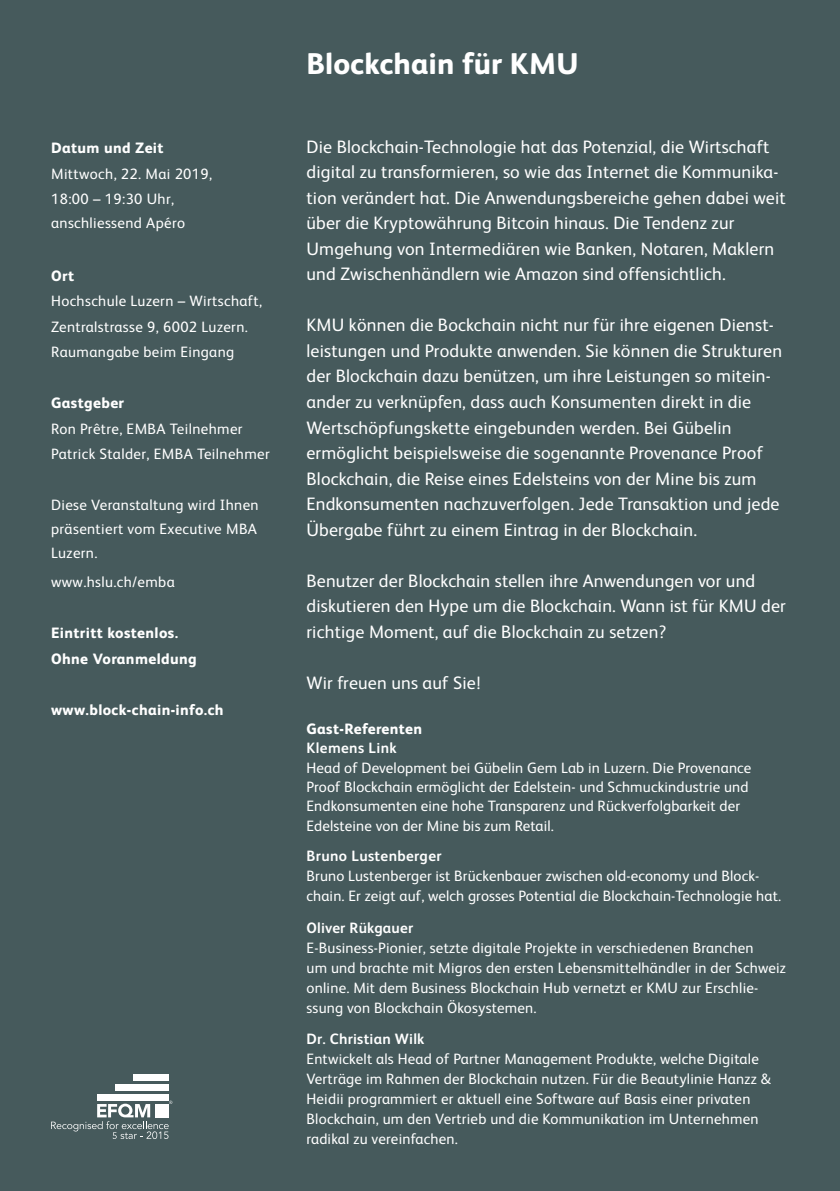
<style>
.page{position:relative;width:840px;height:1191px;background:#fff}
.page>*{position:absolute;margin:0;border:0;box-sizing:border-box;transform-origin:0 0}
.t1{font:800 30px "FS Albert";letter-spacing:.005em;color:#fff}
.t2{font:18px/25.6px "FS Albert";letter-spacing:.01em;color:#fff}
.t3{font:15px/20px "FS Albert";letter-spacing:.015em;color:#fff}
.t4{font:800 15px/25.6px "FS Albert";letter-spacing:.025em;color:#fff}
.t5{font:700 15px "FS Albert";letter-spacing:.015em;color:#fff}
</style>
<div class="page">
<div style="left:0;top:0;width:839px;height:1191px;background:#465a5c"></div>
<div style="left:97px;top:1094px;width:71px;height:6px;background:#fff"></div>
<div style="left:115px;top:1084px;width:53px;height:6px;background:#fff"></div>
<div style="left:133px;top:1074px;width:35px;height:6px;background:#fff"></div>
<svg style="left:51px;top:1100px;width:121px;height:39px"></svg>
<p class="t4" style="left:51px;top:134px;width:114px">Datum und Zeit</p>
<p class="t3" style="left:51px;top:160px;width:162px;line-height:25.6px">Mittwoch, 22. Mai 2019,<br>18:00 – 19:30 Uhr,</p>
<p class="t3" style="left:51px;top:212px;width:135px">anschliessend Apéro</p>
<p class="t4" style="left:51px;top:262px;width:25px">Ort</p>
<p class="t3" style="left:51px;top:287px;width:212px;line-height:25.6px">Hochschule Luzern – Wirtschaft,<br>Zentralstrasse 9, 6002 Luzern.<br>Raumangabe beim Eingang</p>
<p class="t4" style="left:51px;top:389px;width:75px">Gastgeber</p>
<p class="t3" style="left:51px;top:415px;width:220px;line-height:25.6px">Ron Prêtre, EMBA Teilnehmer<br>Patrick Stalder, EMBA Teilnehmer</p>
<p class="t3" style="left:51px;top:492px;width:209px;line-height:24px;text-align:justify">Diese Veranstaltung wird Ihnen präsentiert vom Executive MBA Luzern.</p>
<p class="t3" style="left:51px;top:571px;width:125px">www.hslu.ch/emba</p>
<p class="t4" style="left:51px;top:619px;width:147px">Eintritt kostenlos.<br>Ohne Voranmeldung</p>
<p class="t4" style="left:51px;top:696px;width:174px">www.block-chain-info.ch</p>
<h1 class="t1" style="left:306px;top:42px;width:273px">Blockchain für KMU</h1>
<p class="t2" style="left:306px;top:133px;width:480px">Die Blockchain-Technologie hat das Potenzial, die Wirtschaft digital zu transformieren, so wie das Internet die Kommunika&shy;tion verändert hat. Die Anwendungsbereiche gehen dabei weit über die Kryptowährung Bitcoin hinaus. Die Tendenz zur Umgehung von Intermediären wie Banken, Notaren, Maklern und Zwischenhändlern wie Amazon sind offensichtlich.</p>
<p class="t2" style="left:306px;top:311px;width:477px">KMU können die Bockchain nicht nur für ihre eigenen Dienst&shy;leistungen und Produkte anwenden. Sie können die Strukturen der Blockchain dazu benützen, um ihre Leistungen so mitein&shy;ander zu verknüpfen, dass auch Konsumenten direkt in die Wertschöpfungskette eingebunden werden. Bei Gübelin ermöglicht beispielsweise die sogenannte Provenance Proof Blockchain, die Reise eines Edelsteins von der Mine bis zum Endkonsumenten nachzuverfolgen. Jede Transaktion und jede Übergabe führt zu einem Eintrag in der Blockchain.</p>
<p class="t2" style="left:306px;top:567px;width:480px">Benutzer der Blockchain stellen ihre Anwendungen vor und diskutieren den Hype um die Blockchain. Wann ist für KMU der richtige Moment, auf die Blockchain zu setzen?</p>
<p class="t2" style="left:306px;top:669px;width:175px">Wir freuen uns auf Sie!</p>
<p class="t4" style="left:306px;top:715px;width:117px">Gast-Referenten</p>
<p class="t5" style="left:306px;top:738px;width:92px">Klemens Link</p>
<p class="t3" style="left:306px;top:757px;width:446px;line-height:19.4px">Head of Development bei Gübelin Gem Lab in Luzern. Die Provenance Proof Blockchain ermöglicht der Edelstein- und Schmuckindustrie und Endkonsumenten eine hohe Transparenz und Rückverfolgbarkeit der Edelsteine von der Mine bis zum Retail.</p>
<p class="t5" style="left:306px;top:846px;width:137px">Bruno Lustenberger</p>
<p class="t3" style="left:306px;top:865px;width:476px">Bruno Lustenberger ist Brückenbauer zwischen old-economy und Block&shy;chain. Er zeigt auf, welch grosses Potential die Blockchain-Technologie hat.</p>
<p class="t5" style="left:306px;top:917px;width:108px">Oliver Rükgauer</p>
<p class="t3" style="left:306px;top:936px;width:481px">E-Business-Pionier, setzte digitale Projekte in verschiedenen Branchen<br>um und brachte mit Migros den ersten Lebensmittelhändler in der Schweiz online. Mit dem Business Blockchain Hub vernetzt er KMU zur Erschlie&shy;ssung von Blockchain Ökosystemen.</p>
<p class="t5" style="left:306px;top:1028px;width:119px">Dr. Christian Wilk</p>
<p class="t3" style="left:306px;top:1048px;width:465px">Entwickelt als Head of Partner Management Produkte, welche Digitale Verträge im Rahmen der Blockchain nutzen. Für die Beautylinie Hanzz &amp; Heidii programmiert er aktuell eine Software auf Basis einer privaten Blockchain, um den Vertrieb und die Kommunikation im Unternehmen radikal zu vereinfachen.</p>
</div>
